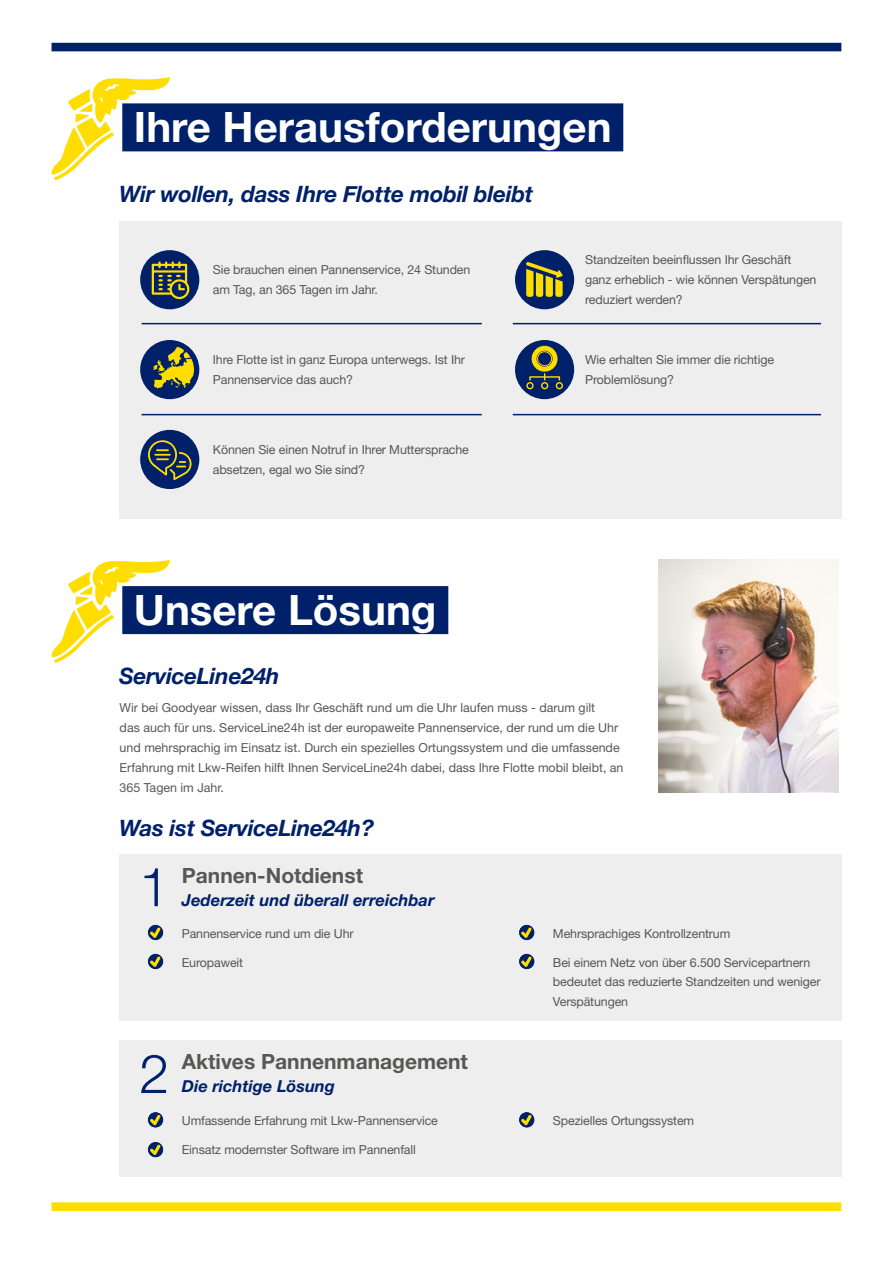
<style>
.page{position:relative;width:893px;height:1263px;background:#fff}
.page>*{position:absolute;margin:0;border:0;box-sizing:border-box;transform-origin:0 0}
.t1{font:300 54px "Helvetica Neue LT Pro";color:#002169}
.t2{font:700 42px "Helvetica Neue LT Pro";color:#fff}
.t3{font:italic 700 22.5px "Helvetica Neue";letter-spacing:-.01em;color:#002169}
.t4{font:700 21px "Helvetica Neue LT Pro";color:#575756}
.t5{font:italic 700 16.5px "Helvetica Neue LT Pro";color:#002169}
.t6{font:12.45px/20px "Helvetica Neue LT Pro";letter-spacing:-.01em;color:#575756}
</style>
<div class="page">
<div style="left:119px;top:854px;width:722px;height:166px;background:#eee"></div>
<div style="left:119px;top:1041px;width:722px;height:136px;background:#eee"></div>
<div style="left:119px;top:221px;width:722px;height:297px;background:#eee"></div>
<div style="left:141px;top:251px;width:57px;height:57px;background:#002169;border-radius:50%"></div>
<div style="left:140px;top:250px;width:59px;height:59px;border:2px solid #002169;border-radius:50%"></div>
<svg style="left:152px;top:261px;width:37px;height:38px"></svg>
<div style="left:516px;top:251px;width:57px;height:57px;background:#002169;border-radius:50%"></div>
<div style="left:515px;top:250px;width:59px;height:59px;border:2px solid #002169;border-radius:50%"></div>
<svg style="left:526px;top:262px;width:37px;height:35px"></svg>
<div style="left:141px;top:341px;width:57px;height:57px;background:#002169;border-radius:50%"></div>
<div style="left:140px;top:340px;width:59px;height:59px;border:2px solid #002169;border-radius:50%"></div>
<svg style="left:153px;top:345px;width:41px;height:45px"></svg>
<div style="left:516px;top:341px;width:57px;height:57px;background:#002169;border-radius:50%"></div>
<div style="left:515px;top:340px;width:59px;height:59px;border:2px solid #002169;border-radius:50%"></div>
<svg style="left:532px;top:346px;width:26px;height:34px"></svg>
<div style="left:526px;top:382px;width:8px;height:7px;border:1px solid #fd0;border-radius:50%"></div>
<div style="left:541px;top:382px;width:7px;height:7px;border:1px solid #fd0;border-radius:50%"></div>
<div style="left:556px;top:382px;width:7px;height:7px;border:1px solid #fd0;border-radius:50%"></div>
<div style="left:141px;top:431px;width:57px;height:57px;background:#002169;border-radius:50%"></div>
<div style="left:140px;top:430px;width:59px;height:59px;border:2px solid #002169;border-radius:50%"></div>
<svg style="left:148px;top:440px;width:43px;height:40px"></svg>
<hr style="left:142px;top:323px;width:340px;height:1px;background:#002169">
<hr style="left:513px;top:323px;width:308px;height:1px;background:#002169">
<hr style="left:142px;top:414px;width:340px;height:1px;background:#002169">
<hr style="left:513px;top:414px;width:308px;height:1px;background:#002169">
<div style="left:148px;top:925px;width:15px;height:15px;border:1px solid #002169;border-radius:50%"></div>
<svg style="left:150px;top:927px;width:10px;height:11px"></svg>
<div style="left:148px;top:954px;width:15px;height:15px;border:1px solid #002169;border-radius:50%"></div>
<svg style="left:150px;top:956px;width:10px;height:11px"></svg>
<svg style="left:148px;top:1112px;width:15px;height:15px"></svg>
<div style="left:148px;top:1112px;width:15px;height:15px;border:1px solid #002169;border-radius:50%"></div>
<svg style="left:150px;top:1115px;width:10px;height:10px"></svg>
<svg style="left:148px;top:1142px;width:15px;height:15px"></svg>
<div style="left:148px;top:1142px;width:15px;height:15px;border:1px solid #002169;border-radius:50%"></div>
<svg style="left:150px;top:1145px;width:10px;height:10px"></svg>
<div style="left:519px;top:925px;width:15px;height:15px;border:1px solid #002169;border-radius:50%"></div>
<svg style="left:521px;top:927px;width:11px;height:11px"></svg>
<div style="left:519px;top:954px;width:15px;height:15px;border:1px solid #002169;border-radius:50%"></div>
<svg style="left:521px;top:956px;width:11px;height:11px"></svg>
<div style="left:519px;top:1112px;width:15px;height:15px;border:1px solid #002169;border-radius:50%"></div>
<svg style="left:521px;top:1115px;width:11px;height:10px"></svg>
<svg style="left:52px;top:560px;width:118px;height:103px"></svg>
<svg style="left:52px;top:77px;width:118px;height:103px"></svg>
<div style="left:122px;top:586px;width:326px;height:48px;background:#002169"></div>
<div style="left:52px;top:1202px;width:789px;height:9px;background:#fd0"></div>
<div style="left:52px;top:43px;width:789px;height:8px;background:#002169"></div>
<img style="left:659px;top:559px;width:180px;height:233px">
<div style="left:122px;top:103px;width:501px;height:48px;background:#002169"></div>
<h2 class="t2" style="left:134px;top:102px;width:479px">Ihre Herausforderungen</h2>
<h3 class="t3" style="left:119px;top:176px;width:415px">Wir wollen, dass Ihre Flotte mobil bleibt</h3>
<p class="t6" style="left:213px;top:260px;width:259px">Sie brauchen einen Pannenservice, 24 Stunden am Tag, an 365 Tagen im Jahr.</p>
<p class="t6" style="left:213px;top:349px;width:254px">Ihre Flotte ist in ganz Europa unterwegs. Ist Ihr<br>Pannenservice das auch?</p>
<p class="t6" style="left:213px;top:439px;width:258px">Können Sie einen Notruf in Ihrer Muttersprache absetzen, egal wo Sie sind?</p>
<h2 class="t2" style="left:134px;top:584px;width:304px">Unsere Lösung</h2>
<h3 class="t3" style="left:119px;top:659px;width:162px">ServiceLine24h</h3>
<p class="t6" style="left:585px;top:250px;width:233px">Standzeiten beeinflussen Ihr Geschäft ganz erheblich - wie können Verspätungen reduziert werden?</p>
<p class="t6" style="left:585px;top:349px;width:191px">Wie erhalten Sie immer die richtige<br>Problemlösung?</p>
<p class="t6" style="left:120px;top:698px;width:505px">Wir bei Goodyear wissen, dass Ihr Geschäft rund um die Uhr laufen muss - darum gilt<br>das auch für uns. ServiceLine24h ist der europaweite Pannenservice, der rund um die Uhr und mehrsprachig im Einsatz ist. Durch ein spezielles Ortungssystem und die umfassende Erfahrung mit Lkw-Reifen hilft Ihnen ServiceLine24h dabei, dass Ihre Flotte mobil bleibt, an 365 Tagen im Jahr.</p>
<h3 class="t3" style="left:119px;top:810px;width:256px">Was ist ServiceLine24h?</h3>
<h3 class="t4" style="left:182px;top:862px;width:183px">Pannen-Notdienst</h3>
<h3 class="t5" style="left:182px;top:890px;width:254px">Jederzeit und überall erreichbar</h3>
<h1 class="t1" style="left:139px;top:854px;width:32px">1</h1>
<p class="t6" style="left:182px;top:923px;width:173px">Pannenservice rund um die Uhr</p>
<p class="t6" style="left:182px;top:952px;width:63px">Europaweit</p>
<h1 class="t1" style="left:139px;top:1041px;width:32px">2</h1>
<h3 class="t4" style="left:182px;top:1049px;width:288px">Aktives Pannenmanagement</h3>
<h3 class="t5" style="left:182px;top:1076px;width:155px">Die richtige Lösung</h3>
<p class="t6" style="left:182px;top:1110px;width:258px">Umfassende Erfahrung mit Lkw-Pannenservice</p>
<p class="t6" style="left:182px;top:1139px;width:236px">Einsatz modernster Software im Pannenfall</p>
<p class="t6" style="left:553px;top:923px;width:179px">Mehrsprachiges Kontrollzentrum</p>
<p class="t6" style="left:553px;top:952px;width:269px">Bei einem Netz von über 6.500 Servicepartnern bedeutet das reduzierte Standzeiten und weniger<br>Verspätungen</p>
<p class="t6" style="left:553px;top:1110px;width:143px">Spezielles Ortungssystem</p>
</div>
